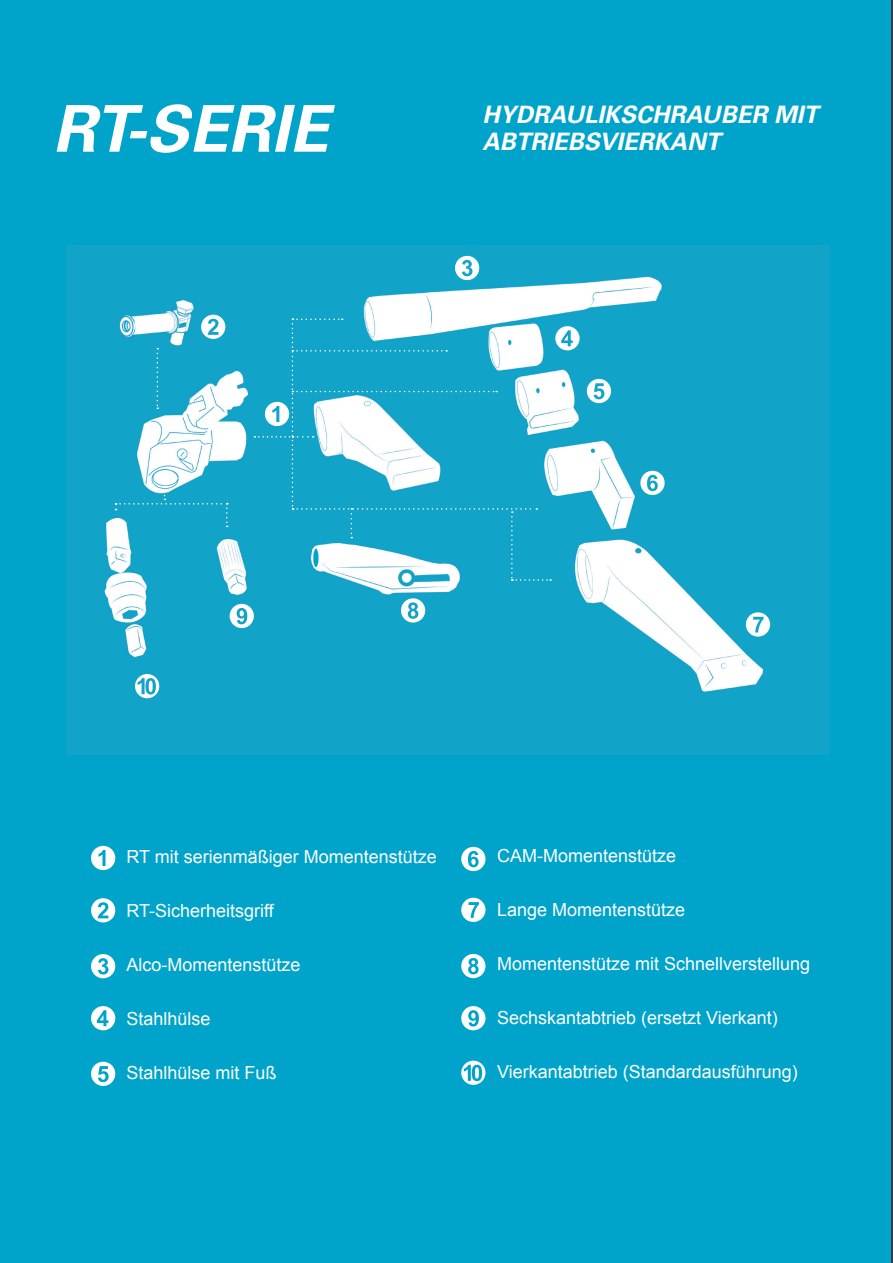
<style>
.page{position:relative;width:893px;height:1263px;background:#00a4ca}
.page>*{position:absolute;margin:0;border:0;box-sizing:border-box;transform-origin:0 0}
.t1{font:italic 700 64.5px "Univers LT Std";color:#fff}
.t2{font:italic 700 24px/27px "Univers LT Std";color:#fff}
.t3{font:18px "Arial";color:#fff}
</style>
<div class="page">
<hr style="left:891px;top:0;width:2px;height:1262px;background:#353b40">
<img style="left:67px;top:246px;width:762px;height:508px">
<svg style="left:201px;top:315px;width:24px;height:24px"></svg>
<svg style="left:135px;top:674px;width:24px;height:24px"></svg>
<svg style="left:230px;top:604px;width:24px;height:24px"></svg>
<svg style="left:455px;top:256px;width:24px;height:24px"></svg>
<svg style="left:587px;top:379px;width:24px;height:24px"></svg>
<svg style="left:640px;top:471px;width:25px;height:24px"></svg>
<svg style="left:746px;top:612px;width:24px;height:25px"></svg>
<svg style="left:401px;top:598px;width:24px;height:24px"></svg>
<svg style="left:91px;top:898px;width:24px;height:24px"></svg>
<svg style="left:91px;top:954px;width:24px;height:24px"></svg>
<svg style="left:91px;top:1006px;width:24px;height:24px"></svg>
<svg style="left:91px;top:1062px;width:24px;height:24px"></svg>
<svg style="left:461px;top:847px;width:24px;height:24px"></svg>
<svg style="left:461px;top:898px;width:24px;height:24px"></svg>
<svg style="left:461px;top:954px;width:24px;height:24px"></svg>
<svg style="left:461px;top:1006px;width:24px;height:24px"></svg>
<svg style="left:461px;top:1061px;width:24px;height:24px"></svg>
<svg style="left:91px;top:846px;width:24px;height:24px"></svg>
<svg style="left:157px;top:348px;width:1px;height:61px"></svg>
<svg style="left:115px;top:482px;width:113px;height:45px;background:#26aacc"></svg>
<svg style="left:254px;top:318px;width:326px;height:263px;background:#4ab8d4"></svg>
<h1 class="t1" style="left:53px;top:91px;width:277px">RT-SERIE</h1>
<h2 class="t2" style="left:482px;top:101px;width:337px">HYDRAULIKSCHRAUBER MIT<br>ABTRIEBSVIERKANT</h2>
<p class="t3" style="left:126px;top:844px;width:312px">RT mit serienmäßiger Momentenstütze</p>
<p class="t3" style="left:126px;top:898px;width:149px">RT-Sicherheitsgriff</p>
<p class="t3" style="left:126px;top:952px;width:176px">Alco-Momentenstütze</p>
<p class="t3" style="left:126px;top:1006px;width:86px">Stahlhülse</p>
<p class="t3" style="left:126px;top:1060px;width:152px">Stahlhülse mit Fuß</p>
<p class="t3" style="left:497px;top:844px;width:181px">CAM-Momentenstütze</p>
<p class="t3" style="left:497px;top:898px;width:190px">Lange Momentenstütze</p>
<p class="t3" style="left:497px;top:952px;width:315px">Momentenstütze mit Schnellverstellung</p>
<p class="t3" style="left:497px;top:1006px;width:282px">Sechskantabtrieb (ersetzt Vierkant)</p>
<p class="t3" style="left:497px;top:1060px;width:302px">Vierkantabtrieb (Standardausführung)</p>
</div>
